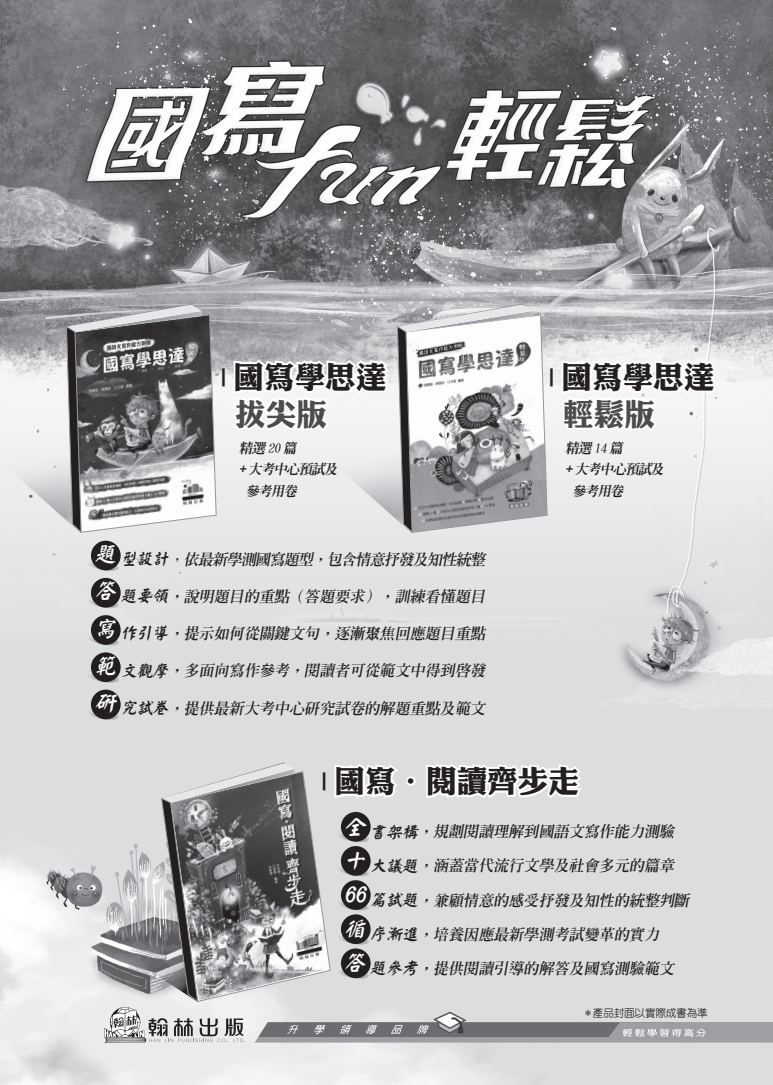
<style>
.page{position:relative;width:773px;height:1085px;background:#fff}
.page>*{position:absolute;margin:0;border:0;box-sizing:border-box;transform-origin:0 0}
.t1{font:30.5px/36.6px "DF Li King Hei Std W8";color:#231f20}
.t2{font:italic 800 15px "AR Ming B5";color:#231f20}
.t3{font:italic 800 13.25px "AR Ming B5";color:#231f20}
.t4{font:500 10.62px "AR Yuan B5";letter-spacing:-.02em;color:#231f20}
.s1{font-size:24.5px}
.s2{color:#4b4c4d}
.s3{font-family:"AR Ming B5 HK"}
.s4{font-family:"AR Yan Kai B5";font-size:16px}
.s5{font-weight:700;font-style:normal}
.s6{font-family:"DF Ming Std W9";font-weight:400}
</style>
<div class="page">
<img style="left:0;top:0;width:772px;height:1084px">
<svg style="left:85px;top:560px;width:37px;height:11px"></svg>
<div style="left:91px;top:540px;width:30px;height:30px;background:#231f20;border-radius:50%"></div>
<svg style="left:85px;top:597px;width:37px;height:11px"></svg>
<div style="left:91px;top:578px;width:30px;height:29px;background:#231f20;border-radius:50%"></div>
<svg style="left:85px;top:634px;width:37px;height:11px"></svg>
<div style="left:91px;top:615px;width:30px;height:29px;background:#231f20;border-radius:50%"></div>
<svg style="left:85px;top:671px;width:37px;height:12px"></svg>
<div style="left:91px;top:652px;width:30px;height:30px;background:#231f20;border-radius:50%"></div>
<svg style="left:85px;top:709px;width:37px;height:11px"></svg>
<div style="left:91px;top:689px;width:30px;height:30px;background:#231f20;border-radius:50%"></div>
<svg style="left:0;top:303px;width:216px;height:229px"></svg>
<svg style="left:89px;top:755px;width:683px;height:287px;background:#c4c5c7"></svg>
<div style="left:341px;top:880px;width:29px;height:29px;background:#231f20;border-radius:50%"></div>
<svg style="left:231px;top:303px;width:316px;height:229px"></svg>
<svg style="left:559px;top:351px;width:161px;height:84px"></svg>
<h1 class="t1" style="left:235px;top:358px;width:152px;text-indent:-14px"><span class="s1">|</span> 國寫學思達<span class="s2">拔尖版</span></h1>
<h1 class="t1" style="left:563px;top:358px;width:152px;text-indent:-14px"><span class="s1">|</span> 國寫學思達<span class="s2">輕鬆版</span></h1>
<p class="t3" style="left:239px;top:441px;width:61px">精選 <span class="s3">20</span> 篇</p>
<p class="t3" style="left:239px;top:462px;width:102px">+ 大考中心預試及</p>
<p class="t3" style="left:246px;top:484px;width:55px">參考用卷</p>
<p class="t2" style="left:95px;top:551px;width:394px"><sup>題</sup><span class="s4">型設計</span><span class="s5">，</span>依最新學測國寫題型，包含情意抒發及知性統整</p>
<p class="t2" style="left:95px;top:588px;width:394px"><sup>答</sup><span class="s4">題要領</span>，說明題目的重點（答題要求），訓練看懂題目</p>
<p class="t2" style="left:95px;top:625px;width:394px"><sup>寫</sup><span class="s4">作引導</span>，提示如何從關鍵文句，逐漸<span class="s6">聚</span>焦回應題目重點</p>
<p class="t2" style="left:95px;top:663px;width:394px"><sup>範</sup><span class="s4">文觀摩</span>，多面向寫作參考，閱讀者可從範文中得到啟發</p>
<p class="t2" style="left:95px;top:700px;width:394px"><sup>研</sup><span class="s4">究試卷</span>，提供最新大考中心研究試卷的解題重點及範文</p>
<p class="t3" style="left:565px;top:441px;width:61px">精選 <span class="s3">14</span> 篇</p>
<p class="t3" style="left:565px;top:462px;width:102px">+ 大考中心預試及</p>
<p class="t3" style="left:572px;top:484px;width:55px">參考用卷</p>
<h1 class="t1" style="left:322px;top:762px;width:258px"><span class="s1">|</span> 國寫．閱讀齊步走</h1>
<p class="t2" style="left:344px;top:824px;width:334px"><sup>全</sup><span class="s4">書架構</span>，規劃閱讀理解到國語文寫作能力測驗</p>
<p class="t2" style="left:344px;top:858px;width:334px"><sup>十</sup><span class="s4">大議題</span>，涵蓋當代流行文學及社會多元的篇章</p>
<p class="t2" style="left:344px;top:892px;width:349px"><sup>66</sup><span class="s4">篇試題</span>，兼顧情意的感受抒發及知性的統整判斷</p>
<p class="t2" style="left:344px;top:926px;width:319px"><sup>循</sup><span class="s4">序漸進</span>，培養因應最新學測考試變革的實力</p>
<p class="t2" style="left:344px;top:960px;width:334px"><sup>答</sup><span class="s4">題參考</span>，提供閱讀引導的解答及國寫測驗範文</p>
<p class="t4" style="left:583px;top:1007px;width:126px">✽產品封面以實際成書為準</p>
</div>
